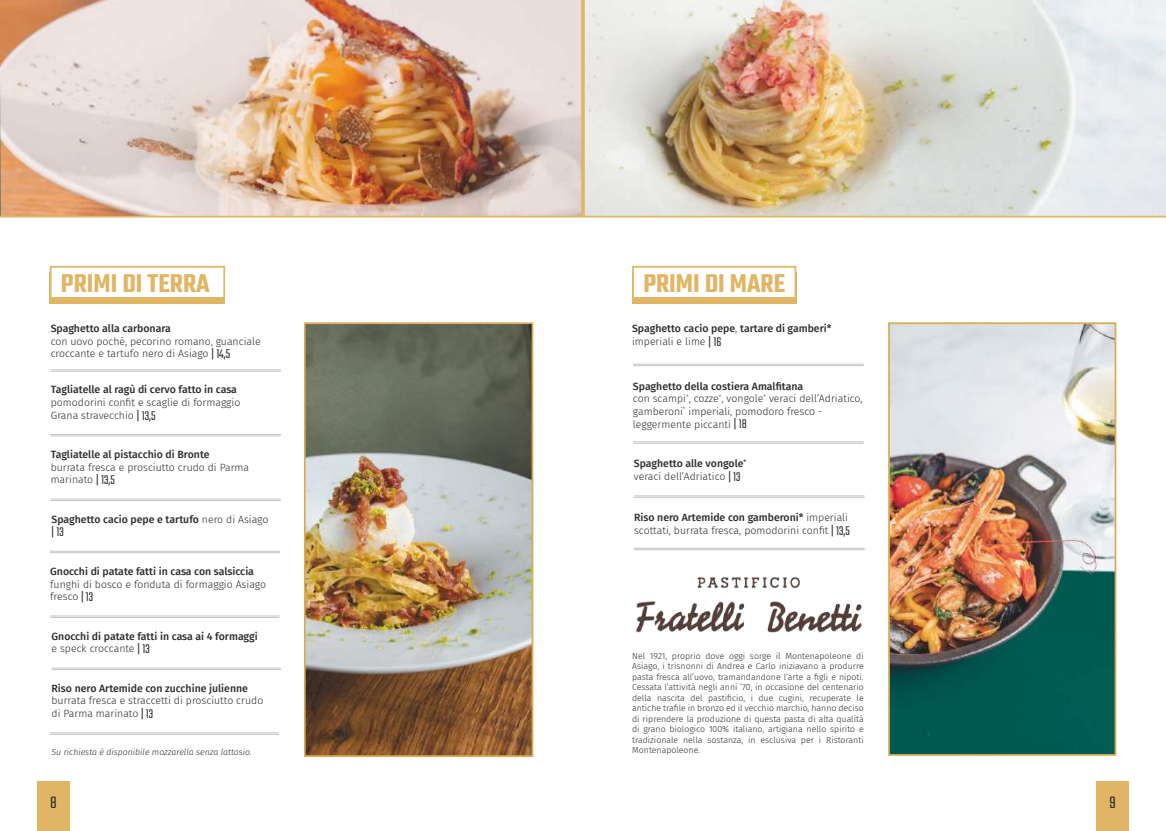
<style>
.page{position:relative;width:1166px;height:831px;background:#fff}
.page>*{position:absolute;margin:0;border:0;box-sizing:border-box;transform-origin:0 0}
.t1{font:600 28px "Teko";color:#e0b563}
.t2{font:300 18.38px "Teko";color:#2b2b2a}
.t3{font:300 14px "Teko";color:#2b2b2a}
.t4{font:300 10.5px/12.6px "Fira Sans";color:#2b2b2a}
.t5{font:500 10.5px/12.6px "Fira Sans";color:#2b2b2a}
.t6{font:300 8.75px/10.5px "Fira Sans";color:#2b2b2a;text-align:justify}
.t7{font:italic 300 8.75px "Fira Sans";color:#2b2b2a}
.s1{font-family:"Teko";font-size:14px}
.s2{font-weight:300}
.s3{font-family:"Teko";font-weight:300;font-size:14px}
.s4{font-weight:500}
</style>
<div class="page">
<div style="left:37px;top:781px;width:32px;height:50px;background:#e0b563"></div>
<div style="left:1096px;top:781px;width:33px;height:50px;background:#e0b563"></div>
<div style="left:50px;top:273px;width:175px;height:31px;background:#e0b563"></div>
<div style="left:632px;top:273px;width:164px;height:31px;background:#e0b563"></div>
<img style="left:0;top:0;width:583px;height:218px">
<img style="left:583px;top:0;width:583px;height:218px">
<div style="left:50px;top:266px;width:175px;height:33px;background:#fff;border:2px solid #e0b563"></div>
<div style="left:632px;top:266px;width:164px;height:33px;background:#fff;border:2px solid #e0b563"></div>
<hr style="left:51px;top:370px;width:230px;height:1px;background:#c4c4c4">
<hr style="left:51px;top:371px;width:230px;height:1px;background:#c4c4c4">
<hr style="left:50px;top:551px;width:230px;height:1px;background:#c4c4c4">
<hr style="left:50px;top:552px;width:230px;height:1px;background:#c4c4c4">
<hr style="left:51px;top:499px;width:230px;height:1px;background:#c4c4c4">
<hr style="left:51px;top:500px;width:230px;height:1px;background:#c4c4c4">
<hr style="left:51px;top:434px;width:230px;height:1px;background:#c4c4c4">
<hr style="left:51px;top:436px;width:230px;height:1px;background:#c4c4c4">
<hr style="left:50px;top:616px;width:229px;height:1px;background:#c4c4c4">
<hr style="left:50px;top:617px;width:229px;height:1px;background:#c4c4c4">
<hr style="left:52px;top:668px;width:229px;height:1px;background:#c4c4c4">
<hr style="left:52px;top:669px;width:229px;height:1px;background:#c4c4c4">
<hr style="left:50px;top:733px;width:229px;height:1px;background:#c4c4c4">
<hr style="left:50px;top:734px;width:229px;height:1px;background:#c4c4c4">
<img style="left:307px;top:325px;width:223px;height:429px">
<div style="left:304px;top:322px;width:229px;height:435px;border:2px solid #d8ac56"></div>
<hr style="left:634px;top:496px;width:230px;height:1px;background:#c4c4c4">
<hr style="left:634px;top:497px;width:230px;height:1px;background:#c4c4c4">
<hr style="left:634px;top:548px;width:230px;height:1px;background:#c4c4c4">
<hr style="left:634px;top:550px;width:230px;height:1px;background:#c4c4c4">
<hr style="left:633px;top:364px;width:231px;height:1px;background:#c4c4c4">
<hr style="left:633px;top:365px;width:231px;height:1px;background:#c4c4c4">
<hr style="left:633px;top:442px;width:231px;height:1px;background:#c4c4c4">
<hr style="left:633px;top:443px;width:231px;height:1px;background:#c4c4c4">
<img style="left:636px;top:577px;width:226px;height:56px">
<img style="left:891px;top:325px;width:222px;height:428px">
<div style="left:888px;top:322px;width:228px;height:434px;border:2px solid #d8ac56"></div>
<h1 class="t1" style="left:61px;top:266px;width:150px">PRIMI DI TERRA</h1>
<h1 class="t1" style="left:643px;top:266px;width:143px">PRIMI DI MARE</h1>
<p class="t5" style="left:51px;top:322px;width:122px">Spaghetto alla carbonara</p>
<p class="t4" style="left:51px;top:335px;width:211px">con uovo poché, pecorino romano, guanciale croccante e tartufo nero di Asiago <span class="s1">| 14,5</span></p>
<p class="t5" style="left:632px;top:322px;width:201px">Spaghetto cacio pepe<span class="s2">,</span> tartare di gamberi* <span class="s2">imperiali e lime</span> <span class="s3">| 16</span></p>
<p class="t4" style="left:633px;top:380px;width:231px"><span class="s4">Spaghetto della costiera Amalfitana<br></span>con scampi<sup>*</sup>, cozze<sup>*</sup>, vongole<sup>*</sup> veraci dell’Adriatico, gamberoni<sup>*</sup> imperiali, pomodoro fresco - leggermente piccanti <span class="s1">| 18</span></p>
<p class="t5" style="left:51px;top:383px;width:188px">Tagliatelle al ragù di cervo fatto in casa</p>
<p class="t4" style="left:51px;top:396px;width:191px">pomodorini confit e scaglie di formaggio<br>Grana stravecchio <span class="s1">| 13,5</span></p>
<p class="t5" style="left:51px;top:448px;width:160px">Tagliatelle al pistacchio di Bronte</p>
<p class="t4" style="left:51px;top:461px;width:200px">burrata fresca e prosciutto crudo di Parma marinato <span class="s1">| 13,5</span></p>
<p class="t5" style="left:52px;top:512px;width:218px">Spaghetto cacio pepe e tartufo <span class="s2">nero di Asiago</span></p>
<h3 class="t3" style="left:52px;top:524px;width:14px">| 13</h3>
<p class="t5" style="left:50px;top:564px;width:205px">Gnocchi di patate fatti in casa con salsiccia</p>
<p class="t4" style="left:50px;top:577px;width:217px">funghi di bosco e fonduta di formaggio Asiago fresco <span class="s1">| 13</span></p>
<p class="t5" style="left:52px;top:629px;width:208px">Gnocchi di patate fatti in casa ai 4 formaggi <span class="s2">e speck croccante</span> <span class="s3">| 13</span></p>
<p class="t5" style="left:52px;top:681px;width:198px">Riso nero Artemide con zucchine julienne</p>
<p class="t4" style="left:52px;top:694px;width:213px">burrata fresca e straccetti di prosciutto crudo di Parma marinato <span class="s1">| 13</span></p>
<p class="t7" style="left:52px;top:745px;width:202px">Su richiesta è disponibile mozzarella senza lattosio.</p>
<p class="t5" style="left:634px;top:457px;width:114px">Spaghetto alle vongole<sup>* </sup><span class="s2">veraci dell’Adriatico</span> <span class="s3">| 13</span></p>
<p class="t4" style="left:634px;top:511px;width:217px"><span class="s4">Riso nero Artemide con gamberoni*</span> imperiali scottati, burrata fresca, pomodorini confit <span class="s1">| 13,5</span></p>
<p class="t6" style="left:632px;top:650px;width:233px">Nel 1921, proprio dove oggi sorge il Montenapoleone di Asiago, i trisnonni di Andrea e Carlo iniziavano a produrre pasta fresca all’uovo, tramandandone l’arte a figli e nipoti.<br>Cessata l’attività negli anni ’70, in occasione del centenario della nascita del pastificio, i due cugini, recuperate le antiche trafile in bronzo ed il vecchio marchio, hanno deciso di riprendere la produzione di questa pasta di alta qualità di grano biologico 100% italiano, artigiana nello spirito e tradizionale nella sostanza, in esclusiva per i Ristoranti Montenapoleone.</p>
<h2 class="t2" style="left:50px;top:793px;width:8px">8</h2>
<h2 class="t2" style="left:1109px;top:793px;width:8px">9</h2>
</div>
